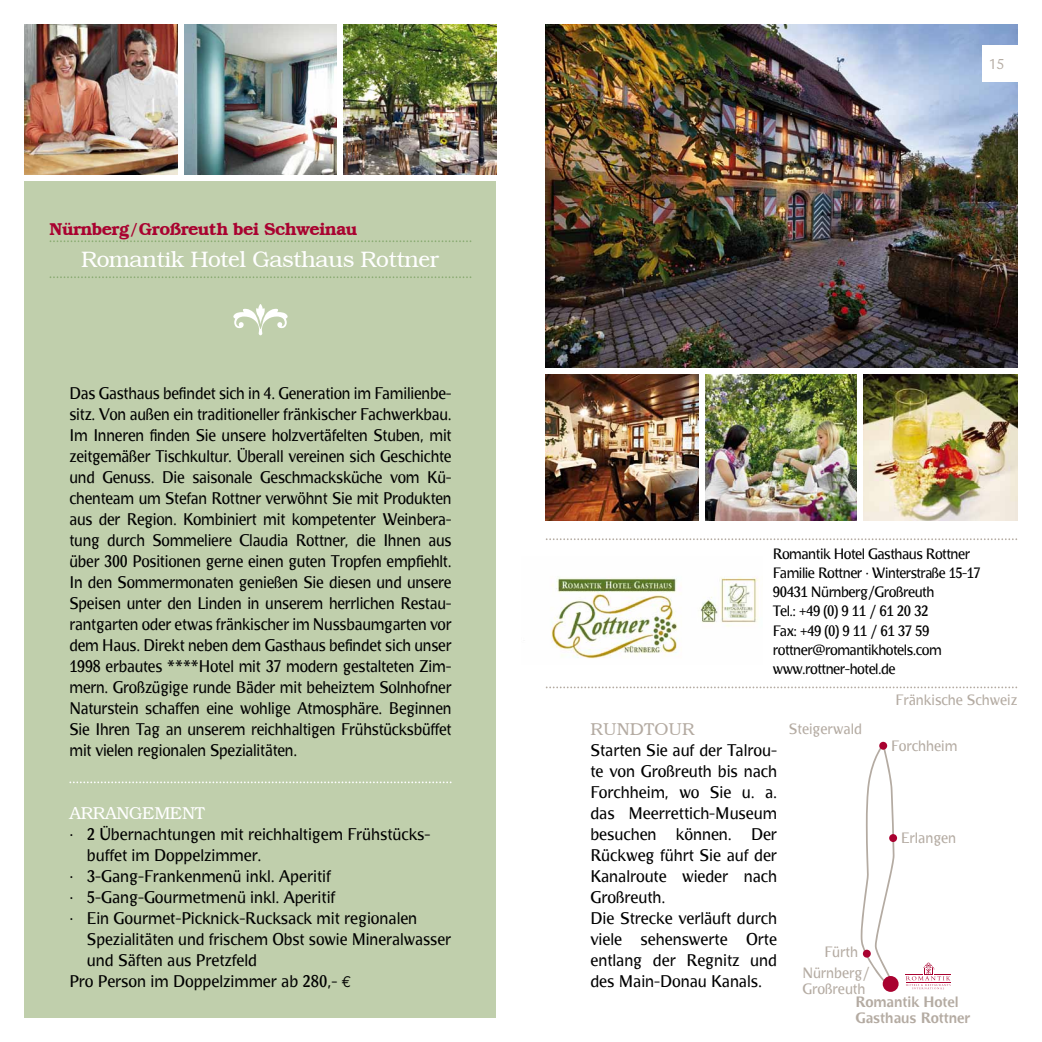
<style>
.page{position:relative;width:1042px;height:1042px;background:#fff}
.page>*{position:absolute;margin:0;border:0;box-sizing:border-box;transform-origin:0 0}
.t1{font:61.25px "Damask Dings 1";color:#fff}
.t2{font:300 22.75px "Bookman";letter-spacing:-.03em;color:#fff}
.t3{font:600 17.5px "Bookman";letter-spacing:-.03em;color:#a90230}
.t4{font:300 17.5px "Bookman";letter-spacing:-.03em;color:#fff}
.t5{font:300 17.5px "Bookman";color:#b4aba2}
.t6{font:15.75px/21px "Bradlo Sans";color:#000;text-align:justify;scale:.96 1}
.t7{font:15.75px/21px "Bradlo Sans";color:#000}
.t8{font:15.75px "Legacy Sans";color:#b4aba2}
.t9{font:14px/19.2px "Bradlo Sans";letter-spacing:-.03em;color:#000}
.t10{font:14px/20.8px "Bradlo Sans";color:#b4aba2}
.t11{font:700 14px/15.8px "Bradlo Sans";color:#b4aba2}
.s1{font-family:"Euro Mono"}
</style>
<div class="page">
<img style="left:551px;top:577px;width:209px;height:82px">
<img style="left:546px;top:25px;width:471px;height:343px">
<img style="left:863px;top:374px;width:154px;height:146px">
<img style="left:546px;top:374px;width:311px;height:146px">
<div style="left:699px;top:368px;width:5px;height:155px;background:#fff"></div>
<div style="left:25px;top:181px;width:471px;height:836px;background:#c0cfac"></div>
<svg style="left:50px;top:276px;width:421px;height:2px"></svg>
<svg style="left:50px;top:240px;width:421px;height:2px"></svg>
<svg style="left:546px;top:686px;width:471px;height:2px"></svg>
<svg style="left:546px;top:538px;width:471px;height:2px"></svg>
<img style="left:343px;top:25px;width:153px;height:150px">
<img style="left:25px;top:25px;width:153px;height:150px">
<img style="left:184px;top:25px;width:153px;height:150px">
<div style="left:983px;top:45px;width:59px;height:36px;background:#fff"></div>
<svg style="left:69px;top:781px;width:382px;height:2px"></svg>
<svg style="left:860px;top:743px;width:34px;height:238px"></svg>
<svg style="left:906px;top:962px;width:44px;height:27px"></svg>
<div style="left:882px;top:976px;width:16px;height:16px;background:#a90230;border-radius:50%"></div>
<div style="left:879px;top:742px;width:8px;height:8px;background:#a90230;border-radius:50%"></div>
<div style="left:889px;top:834px;width:8px;height:8px;background:#a90230;border-radius:50%"></div>
<div style="left:863px;top:949px;width:8px;height:8px;background:#a90230;border-radius:50%"></div>
<p class="t3" style="left:50px;top:218px;width:309px">Nürnberg/Großreuth bei Schweinau</p>
<h2 class="t2" style="left:81px;top:245px;width:360px">Romantik hotel gasthaus Rottner</h2>
<h1 class="t1" style="left:232px;top:290px;width:59px">b</h1>
<p class="t6" style="left:69px;top:383px;width:399px">Das Gasthaus befindet sich in 4. Generation im Familienbe&shy;sitz. Von außen ein traditioneller fränkischer Fachwerkbau.<br>Im Inneren finden Sie unsere holzvertäfelten Stuben, mit zeitgemäßer Tischkultur. Überall vereinen sich Geschichte und Genuss. Die saisonale Geschmacksküche vom Kü&shy;chenteam um Stefan Rottner verwöhnt Sie mit Produkten aus der Region. Kombiniert mit kompetenter Weinbera&shy;tung durch Sommeliere Claudia Rottner, die Ihnen aus über 300 Positionen gerne einen guten Tropfen empfiehlt.<br>In den Sommermonaten genießen Sie diesen und unsere Speisen unter den Linden in unserem herrlichen Restau&shy;rantgarten oder etwas fränkischer im Nussbaumgarten vor dem Haus. Direkt neben dem Gasthaus befindet sich unser 1998 erbautes ****Hotel mit 37 modern gestalteten Zim&shy;mern. Großzügige runde Bäder mit beheiztem Solnhofner Naturstein schaffen eine wohlige Atmosphäre. Beginnen Sie Ihren Tag an unserem reichhaltigen Frühstücksbüffet mit vielen regionalen Spezialitäten.</p>
<p class="t4" style="left:69px;top:803px;width:137px">aRRangeMenT</p>
<p class="t7" style="left:69px;top:824px;width:363px">· 2 Übernachtungen mit reichhaltigem Frühstücks-</p>
<p class="t7" style="left:87px;top:845px;width:176px">buffet im Doppelzimmer.</p>
<p class="t7" style="left:69px;top:866px;width:263px">· 3-Gang-Frankenmenü inkl. Aperitif</p>
<p class="t7" style="left:69px;top:887px;width:268px">· 5-Gang-Gourmetmenü inkl. Aperitif</p>
<p class="t7" style="left:69px;top:908px;width:349px">· Ein Gourmet-Picknick-Rucksack mit regionalen</p>
<p class="t7" style="left:87px;top:929px;width:366px">Spezialitäten und frischem Obst sowie Mineralwasser</p>
<p class="t7" style="left:87px;top:950px;width:171px">und Säften aus Pretzfeld</p>
<p class="t7" style="left:69px;top:971px;width:283px">Pro Person im Doppelzimmer ab 280,- <span class="s1">€</span></p>
<p class="t8" style="left:988px;top:55px;width:18px">15</p>
<p class="t9" style="left:773px;top:544px;width:209px">Romantik Hotel Gasthaus Rottner<br>Familie Rottner · Winterstraße 15-17<br>90431 Nürnberg/Großreuth<br>Tel.: +49 (0) 9 11 / 61 20 32<br>Fax: +49 (0) 9 11 / 61 37 59 rottner@romantikhotels.com www.rottner-hotel.de</p>
<p class="t5" style="left:590px;top:719px;width:106px">RundTouR</p>
<p class="t7" style="left:590px;top:740px;width:188px">Starten Sie auf der Talrou&shy;te von Großreuth bis nach<br>Forchheim, wo Sie u. a. das Meerrettich-Museum besuchen können. Der<br>Rückweg führt Sie auf der<br>Kanalroute wieder nach<br>Großreuth.<br>Die Strecke verläuft durch viele sehenswerte Orte entlang der Regnitz und des Main-Donau Kanals.</p>
<p class="t10" style="left:789px;top:718px;width:74px">Steigerwald</p>
<p class="t10" style="left:895px;top:689px;width:123px">Fränkische Schweiz</p>
<p class="t10" style="left:891px;top:735px;width:68px">Forchheim</p>
<p class="t10" style="left:901px;top:828px;width:57px">Erlangen</p>
<p class="t10" style="left:802px;top:942px;width:69px;text-indent:22px">Fürth<br>Nürnberg/</p>
<p class="t10" style="left:802px;top:978px;width:65px">Großreuth</p>
<p class="t11" style="left:855px;top:994px;width:116px">Romantik Hotel<br>Gasthaus Rottner</p>
</div>
